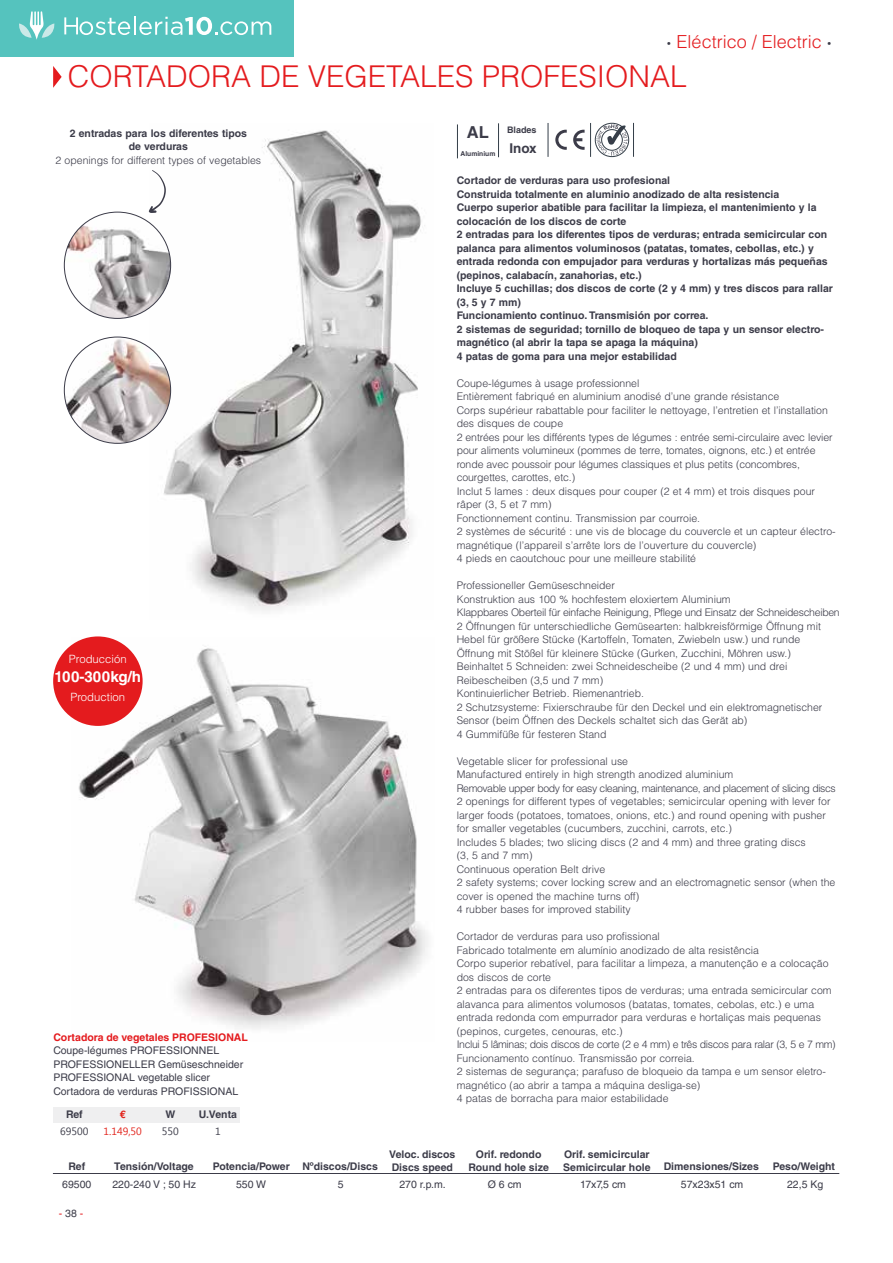
<style>
.page{position:relative;width:893px;height:1263px;background:#fff}
.page>*{position:absolute;margin:0;border:0;box-sizing:border-box;transform-origin:0 0}
.t1{font:300 30px "Helvetica LT Std";color:#e41b1e}
.t2{font:300 18px "Helvetica LT Std";color:#e41b1e}
.t3{font:700 16.5px "Helvetica LT Std";color:#3c3c49}
.t4{font:700 15.15px "Helvetica LT Std";color:#fff}
.t5{font:300 11.4px "Helvetica LT Std";color:#fff}
.t6{font:300 10.5px/13.5px "Helvetica LT Std";color:#3c3c49}
.t7{font:700 10.5px/13.5px "Helvetica LT Std";color:#3c3c49}
.t8{font:10.5px/13.5px "Helvetica LT Std";color:#3c3c49}
.t9{font:700 10.5px "Helvetica LT Std";color:#e41b1e}
.t10{font:10.5px "Ebrima";color:#3c3c49}
.t11{font:10.5px "Ebrima";color:#e2231b}
.t12{font:10.5px "Helvetica LT Std";color:#e41b1e}
.t13{font:700 10.5px "Helvetica LT Std";color:#e2231b}
.t14{font:700 9px "Helvetica LT Std";color:#3c3c49}
.t15{font:700 6.75px "Helvetica LT Std";color:#3c3c49}
.s1{font-weight:700;color:#3c3c49}
.s2{color:#3c3c49}
</style>
<div class="page">
<svg style="left:53px;top:66px;width:9px;height:22px"></svg>
<img style="left:150px;top:130px;width:275px;height:481px">
<svg style="left:53px;top:1173px;width:786px;height:1px"></svg>
<img style="left:72px;top:639px;width:356px;height:390px">
<div style="left:53px;top:1108px;width:186px;height:15px;background:#efeff0"></div>
<div style="left:53px;top:636px;width:90px;height:90px;background:#e41b1e;border-radius:50%"></div>
<hr style="left:498px;top:123px;width:1px;height:34px;background:#343e48">
<hr style="left:457px;top:124px;width:1px;height:34px;background:#343e48">
<svg style="left:594px;top:123px;width:35px;height:34px"></svg>
<svg style="left:555px;top:130px;width:12px;height:20px"></svg>
<svg style="left:573px;top:130px;width:12px;height:20px"></svg>
<hr style="left:590px;top:123px;width:1px;height:34px;background:#343e48">
<hr style="left:548px;top:123px;width:1px;height:34px;background:#343e48">
<hr style="left:633px;top:123px;width:1px;height:34px;background:#343e48">
<img style="left:64px;top:212px;width:107px;height:106px;border-radius:53px">
<img style="left:64px;top:337px;width:107px;height:106px;border-radius:53px">
<svg style="left:149px;top:170px;width:17px;height:43px"></svg>
<div style="left:0;top:0;width:293px;height:57px;background:#55c3be"></div>
<svg style="left:64px;top:16px;width:207px;height:19px"></svg>
<svg style="left:19px;top:11px;width:36px;height:29px"></svg>
<h2 class="t2" style="left:667px;top:31px;width:167px"><span class="s1">·</span> Eléctrico / Electric <span class="s1">·</span></h2>
<h1 class="t1" style="left:68px;top:58px;width:621px">CORTADORA DE VEGETALES PROFESIONAL</h1>
<p class="t7" style="left:70px;top:126px;width:179px;text-align:center">2 entradas para los diferentes tipos de verduras</p>
<p class="t6" style="left:56px;top:153px;width:207px">2 openings for different types of vegetables</p>
<p class="t5" style="left:69px;top:652px;width:59px">Producción</p>
<h3 class="t4" style="left:54px;top:668px;width:88px">100-300kg/h</h3>
<p class="t5" style="left:70px;top:690px;width:56px">Production</p>
<p class="t9" style="left:53px;top:1031px;width:196px">Cortadora de vegetales PROFESIONAL</p>
<p class="t8" style="left:53px;top:1044px;width:191px">Coupe-légumes PROFESSIONNEL PROFESSIONELLER Gemüseschneider PROFESSIONAL vegetable slicer Cortadora de verduras PROFISSIONAL</p>
<p class="t7" style="left:66px;top:1108px;width:18px">Ref</p>
<p class="t13" style="left:120px;top:1108px;width:7px">€</p>
<p class="t7" style="left:165px;top:1107px;width:11px">W</p>
<p class="t7" style="left:199px;top:1108px;width:40px">U.Venta</p>
<p class="t10" style="left:60px;top:1123px;width:30px">69500</p>
<p class="t11" style="left:103px;top:1123px;width:40px">1.149,50</p>
<p class="t10" style="left:162px;top:1123px;width:18px">550</p>
<p class="t10" style="left:215px;top:1124px;width:7px">1</p>
<p class="t7" style="left:68px;top:1159px;width:18px">Ref</p>
<p class="t8" style="left:62px;top:1178px;width:31px">69500</p>
<p class="t12" style="left:59px;top:1207px;width:26px">-<span class="s2">38</span>-</p>
<p class="t7" style="left:114px;top:1159px;width:81px">Tensión/Voltage</p>
<p class="t8" style="left:112px;top:1178px;width:85px">220-240 V ; 50 Hz</p>
<p class="t7" style="left:213px;top:1159px;width:78px">Potencia/Power</p>
<p class="t8" style="left:236px;top:1178px;width:31px">550 W</p>
<p class="t14" style="left:507px;top:124px;width:31px">Blades</p>
<h3 class="t3" style="left:467px;top:122px;width:23px">AL</h3>
<p class="t15" style="left:460px;top:149px;width:78px">Aluminium <sup>Inox</sup></p>
<p class="t7" style="left:457px;top:173px;width:378px">Cortador de verduras para uso profesional<br>Construida totalmente en aluminio anodizado de alta resistencia<br>Cuerpo superior abatible para facilitar la limpieza, el mantenimiento y la colocación de los discos de corte<br>2 entradas para los diferentes tipos de verduras; entrada semicircular con palanca para alimentos voluminosos (patatas, tomates, cebollas, etc.) y entrada redonda con empujador para verduras y hortalizas más pequeñas (pepinos, calabacín, zanahorias, etc.)<br>Incluye 5 cuchillas; dos discos de corte (2 y 4 mm) y tres discos para rallar (3, 5 y 7 mm)<br>Funcionamiento continuo. Transmisión por correa.<br>2 sistemas de seguridad; tornillo de bloqueo de tapa y un sensor electro&shy;magnético (al abrir la tapa se apaga la máquina)<br>4 patas de goma para una mejor estabilidad</p>
<p class="t6" style="left:457px;top:376px;width:380px">Coupe-légumes à usage professionnel<br>Entièrement fabriqué en aluminium anodisé d’une grande résistance<br>Corps supérieur rabattable pour faciliter le nettoyage, l’entretien et l’installation des disques de coupe<br>2 entrées pour les différents types de légumes : entrée semi-circulaire avec levier pour aliments volumineux (pommes de terre, tomates, oignons, etc.) et entrée ronde avec poussoir pour légumes classiques et plus petits (concombres, courgettes, carottes, etc.)<br>Inclut 5 lames : deux disques pour couper (2 et 4 mm) et trois disques pour râper (3, 5 et 7 mm)<br>Fonctionnement continu. Transmission par courroie.<br>2 systèmes de sécurité : une vis de blocage du couvercle et un capteur électro&shy;magnétique (l’appareil s’arrête lors de l’ouverture du couvercle)<br>4 pieds en caoutchouc pour une meilleure stabilité</p>
<p class="t6" style="left:457px;top:578px;width:385px">Professioneller Gemüseschneider<br>Konstruktion aus 100 % hochfestem eloxiertem Aluminium<br>Klappbares Oberteil für einfache Reinigung, Pflege und Einsatz der Schneidescheiben 2 Öffnungen für unterschiedliche Gemüsearten: halbkreisförmige Öffnung mit Hebel für größere Stücke (Kartoffeln, Tomaten, Zwiebeln usw.) und runde Öffnung mit Stößel für kleinere Stücke (Gurken, Zucchini, Möhren usw.)<br>Beinhaltet 5 Schneiden: zwei Schneidescheibe (2 und 4 mm) und drei Reibescheiben (3,5 und 7 mm)<br>Kontinuierlicher Betrieb. Riemenantrieb.<br>2 Schutzsysteme: Fixierschraube für den Deckel und ein elektromagnetischer Sensor (beim Öffnen des Deckels schaltet sich das Gerät ab)<br>4 Gummifüße für festeren Stand</p>
<p class="t6" style="left:457px;top:754px;width:381px">Vegetable slicer for professional use<br>Manufactured entirely in high strength anodized aluminium<br>Removable upper body for easy cleaning, maintenance, and placement of slicing discs 2 openings for different types of vegetables; semicircular opening with lever for larger foods (potatoes, tomatoes, onions, etc.) and round opening with pusher for smaller vegetables (cucumbers, zucchini, carrots, etc.)<br>Includes 5 blades; two slicing discs (2 and 4 mm) and three grating discs<br>(3, 5 and 7 mm)<br>Continuous operation Belt drive<br>2 safety systems; cover locking screw and an electromagnetic sensor (when the cover is opened the machine turns off)<br>4 rubber bases for improved stability</p>
<p class="t6" style="left:457px;top:930px;width:380px">Cortador de verduras para uso profissional<br>Fabricado totalmente em alumínio anodizado de alta resistência<br>Corpo superior rebatível, para facilitar a limpeza, a manutenção e a colocação dos discos de corte<br>2 entradas para os diferentes tipos de verduras; uma entrada semicircular com alavanca para alimentos volumosos (batatas, tomates, cebolas, etc.) e uma entrada redonda com empurrador para verduras e hortaliças mais pequenas (pepinos, curgetes, cenouras, etc.)<br>Inclui 5 lâminas; dois discos de corte (2 e 4 mm) e três discos para ralar (3, 5 e 7 mm)<br>Funcionamento contínuo. Transmissão por correia.<br>2 sistemas de segurança; parafuso de bloqueio da tampa e um sensor eletro&shy;magnético (ao abrir a tampa a máquina desliga-se)<br>4 patas de borracha para maior estabilidade</p>
<p class="t7" style="left:302px;top:1159px;width:77px">Nºdiscos/Discs</p>
<p class="t8" style="left:338px;top:1178px;width:7px">5</p>
<p class="t7" style="left:389px;top:1148px;width:68px;line-height:12.6px">Veloc. discos<br>Discs speed</p>
<p class="t8" style="left:399px;top:1178px;width:48px">270 r.p.m.</p>
<p class="t7" style="left:468px;top:1148px;width:82px;line-height:12.6px;text-align:center">Orif. redondo<br>Round hole size</p>
<p class="t8" style="left:488px;top:1178px;width:35px">Ø 6 cm</p>
<p class="t8" style="left:580px;top:1178px;width:48px">17x7,5 cm</p>
<p class="t7" style="left:563px;top:1148px;width:89px;line-height:12.6px">Orif. semicircular<br>Semicircular hole</p>
<p class="t7" style="left:664px;top:1159px;width:97px">Dimensiones/Sizes</p>
<p class="t8" style="left:681px;top:1178px;width:64px">57x23x51 cm</p>
<p class="t7" style="left:773px;top:1159px;width:64px">Peso/Weight</p>
<p class="t8" style="left:787px;top:1178px;width:38px">22,5 Kg</p>
</div>
